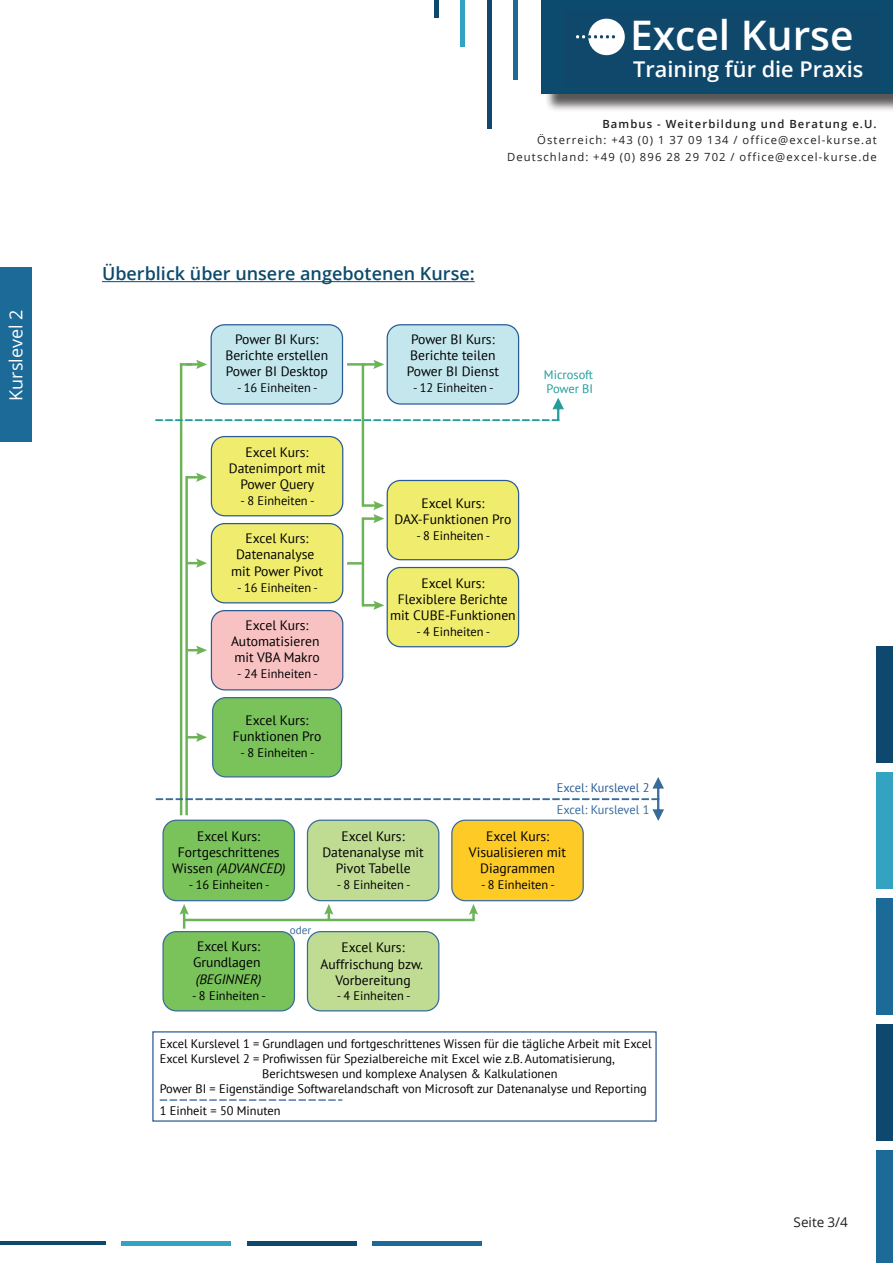
<style>
.page{position:relative;width:893px;height:1263px;background:#fff}
.page>*{position:absolute;margin:0;border:0;box-sizing:border-box;transform-origin:0 0}
.t1{font:600 40.8px "Open Sans";color:#fff}
.t2{font:600 21.75px "Open Sans";color:#fff}
.t3{font:600 18px "Open Sans";color:#0c4a6c}
.t4{font:18px "Open Sans";color:#fff}
.t5{font:13.65px/16px "PT Sans";color:#000001;text-align:center}
.t6{font:italic 13.65px "PT Sans";color:#000001}
.t7{font:13.5px "Open Sans";color:#231f20}
.t8{font:12.45px "PT Sans";color:#000001}
.t9{font:12.45px "PT Sans";color:#2a5b96}
.t10{font:12.45px "PT Sans";color:#376b9a}
.t11{font:12.45px/14.9px "PT Sans";color:#239d9b}
.t12{font:11.25px/16.5px "Open Sans";letter-spacing:.1em;color:#231f20;text-align:right}
.t13{font:600 11.25px "Open Sans";letter-spacing:.1em;color:#231f20}
.t14{font:11.1px "PT Sans";color:#376b9a}
.s1{font-style:italic}
</style>
<div class="page">
<div style="left:877px;top:772px;width:16px;height:117px;background:#34a3c1"></div>
<div style="left:877px;top:646px;width:16px;height:117px;background:#0e486e"></div>
<div style="left:877px;top:898px;width:16px;height:117px;background:#1b6a98"></div>
<div style="left:877px;top:1024px;width:16px;height:117px;background:#0e486e"></div>
<hr style="left:0;top:1241px;width:105px;height:4px;background:#0e486e">
<hr style="left:122px;top:1241px;width:109px;height:4px;background:#34a3c1">
<hr style="left:247px;top:1241px;width:109px;height:4px;background:#0e486e">
<hr style="left:372px;top:1241px;width:110px;height:4px;background:#1b6a98">
<div style="left:877px;top:1150px;width:16px;height:113px;background:#1b6a98"></div>
<div style="left:434px;top:0;width:5px;height:17px;background:#0e486e"></div>
<hr style="left:461px;top:0;width:4px;height:47px;background:#34a3c1">
<hr style="left:487px;top:0;width:4px;height:129px;background:#0e486e">
<hr style="left:513px;top:0;width:4px;height:79px;background:#1b6a98">
<div style="left:544px;top:0;width:349px;height:113px;background:#231f20;opacity:.75"></div>
<div style="left:542px;top:0;width:351px;height:94px;background:#0c4b6d"></div>
<div style="left:564px;top:10px;width:316px;height:77px;background:#10486c"></div>
<div style="left:588px;top:19px;width:37px;height:36px;background:#fff;border-radius:50%"></div>
<svg style="left:576px;top:35px;width:39px;height:3px"></svg>
<div style="left:0;top:266px;width:31px;height:175px;background:#1b6a98"></div>
<hr style="left:102px;top:281px;width:373px;height:1px;background:#0c4a6c">
<hr style="left:185px;top:476px;width:3px;height:339px;background:#6cb256">
<hr style="left:180px;top:363px;width:2px;height:452px;background:#6cb256">
<div style="left:211px;top:325px;width:131px;height:79px;background:#c3e7ed;border-radius:13px"></div>
<div style="left:211px;top:324px;width:132px;height:81px;border:1px solid #2a5b96;border-radius:13px"></div>
<div style="left:163px;top:820px;width:131px;height:81px;background:#7ac35b;border-radius:13px"></div>
<div style="left:162px;top:820px;width:133px;height:81px;border:1px solid #376b9a;border-radius:13px"></div>
<div style="left:163px;top:932px;width:131px;height:79px;background:#7ac35b;border-radius:13px"></div>
<div style="left:162px;top:931px;width:133px;height:80px;border:1px solid #376b9a;border-radius:13px"></div>
<svg style="left:160px;top:1099px;width:182px;height:2px"></svg>
<div style="left:307px;top:932px;width:132px;height:79px;background:#c0dc92;border-radius:13px"></div>
<div style="left:307px;top:931px;width:132px;height:80px;border:1px solid #376b9a;border-radius:13px"></div>
<svg style="left:156px;top:776px;width:508px;height:46px"></svg>
<svg style="left:180px;top:904px;width:9px;height:25px"></svg>
<div style="left:307px;top:820px;width:132px;height:81px;background:#c0dc92;border-radius:13px"></div>
<div style="left:307px;top:820px;width:132px;height:81px;border:1px solid #376b9a;border-radius:13px"></div>
<svg style="left:324px;top:904px;width:9px;height:15px"></svg>
<hr style="left:184px;top:919px;width:291px;height:2px;background:#6cb256">
<div style="left:213px;top:698px;width:129px;height:79px;background:#7ac35b;border-radius:13px"></div>
<div style="left:212px;top:697px;width:130px;height:80px;border:1px solid #376b9a;border-radius:13px"></div>
<div style="left:211px;top:437px;width:132px;height:79px;background:#f0ed6e;border-radius:13px"></div>
<div style="left:211px;top:436px;width:132px;height:80px;border:1px solid #2a5b96;border-radius:13px"></div>
<div style="left:211px;top:611px;width:132px;height:79px;background:#f9c2c2;border-radius:13px"></div>
<div style="left:211px;top:610px;width:132px;height:80px;border:1px solid #2a5b96;border-radius:13px"></div>
<div style="left:211px;top:524px;width:132px;height:79px;background:#f0ed6e;border-radius:13px"></div>
<div style="left:211px;top:523px;width:132px;height:80px;border:1px solid #2a5b96;border-radius:13px"></div>
<svg style="left:187px;top:733px;width:20px;height:9px"></svg>
<svg style="left:187px;top:646px;width:20px;height:9px"></svg>
<svg style="left:187px;top:558px;width:20px;height:10px"></svg>
<svg style="left:187px;top:473px;width:20px;height:9px"></svg>
<div style="left:387px;top:567px;width:132px;height:80px;background:#f0ed6e;border-radius:13px"></div>
<div style="left:387px;top:567px;width:132px;height:80px;border:1px solid #2a5b96;border-radius:13px"></div>
<hr style="left:362px;top:517px;width:2px;height:89px;background:#6cb256">
<svg style="left:363px;top:601px;width:21px;height:9px"></svg>
<hr style="left:363px;top:517px;width:14px;height:3px;background:#6cb256">
<hr style="left:347px;top:562px;width:15px;height:3px;background:#6cb256">
<div style="left:452px;top:820px;width:131px;height:81px;background:#feca26;border-radius:13px"></div>
<div style="left:451px;top:820px;width:133px;height:81px;border:1px solid #376b9a;border-radius:13px"></div>
<svg style="left:469px;top:904px;width:9px;height:15px"></svg>
<div style="left:387px;top:325px;width:132px;height:79px;background:#c3e7ed;border-radius:13px"></div>
<div style="left:387px;top:324px;width:132px;height:81px;border:1px solid #2a5b96;border-radius:13px"></div>
<svg style="left:155px;top:397px;width:409px;height:24px"></svg>
<svg style="left:182px;top:360px;width:25px;height:9px"></svg>
<hr style="left:363px;top:363px;width:14px;height:3px;background:#6cb256">
<svg style="left:373px;top:360px;width:11px;height:9px"></svg>
<hr style="left:347px;top:363px;width:19px;height:3px;background:#6cb256">
<hr style="left:362px;top:363px;width:2px;height:144px;background:#6cb256">
<hr style="left:363px;top:504px;width:14px;height:3px;background:#6cb256">
<svg style="left:373px;top:501px;width:11px;height:22px"></svg>
<div style="left:387px;top:480px;width:132px;height:80px;background:#f0ed6e;border-radius:13px"></div>
<div style="left:387px;top:480px;width:132px;height:80px;border:1px solid #2a5b96;border-radius:13px"></div>
<h3 class="t4" style="left:4px;top:401px;width:92px;rotate:-90deg">Kurslevel 2</h3>
<h1 class="t1" style="left:630px;top:7px;width:225px">Excel Kurse</h1>
<h2 class="t2" style="left:633px;top:54px;width:232px">Training für die Praxis</h2>
<p class="t13" style="left:602px;top:116px;width:276px">Bambus - Weiterbildung und Beratung e.U.</p>
<p class="t12" style="left:507px;top:132px;width:371px">Österreich: +43 (0) 1 37 09 134 / office@excel-kurse.at<br>Deutschland: +49 (0) 896 28 29 702 / office@excel-kurse.de</p>
<h3 class="t3" style="left:102px;top:261px;width:374px">Überblick über unsere angebotenen Kurse:</h3>
<p class="t5" style="left:225px;top:331px;width:104px">Power BI Kurs:<br>Berichte erstellen<br>Power BI Desktop</p>
<p class="t8" style="left:237px;top:380px;width:82px">- 16 Einheiten -</p>
<p class="t5" style="left:407px;top:331px;width:94px">Power BI Kurs:<br>Berichte teilen<br>Power BI Dienst</p>
<p class="t8" style="left:413px;top:380px;width:82px">- 12 Einheiten -</p>
<p class="t11" style="left:544px;top:366px;width:51px">Microsoft<br>Power BI</p>
<p class="t5" style="left:229px;top:444px;width:98px">Excel Kurs:<br>Datenimport mit<br>Power Query</p>
<p class="t8" style="left:241px;top:493px;width:75px">- 8 Einheiten -</p>
<p class="t5" style="left:394px;top:495px;width:118px">Excel Kurs:<br>DAX-Funktionen Pro</p>
<p class="t8" style="left:416px;top:528px;width:75px">- 8 Einheiten -</p>
<p class="t5" style="left:231px;top:530px;width:93px">Excel Kurs:<br>Datenanalyse mit Power Pivot</p>
<p class="t8" style="left:237px;top:579px;width:82px">- 16 Einheiten -</p>
<p class="t5" style="left:390px;top:574px;width:127px">Excel Kurs:<br>Flexiblere Berichte mit CUBE-Funktionen</p>
<p class="t8" style="left:416px;top:623px;width:75px">- 4 Einheiten -</p>
<p class="t5" style="left:231px;top:617px;width:90px">Excel Kurs:<br>Automatisieren mit VBA Makro</p>
<p class="t8" style="left:237px;top:666px;width:82px">- 24 Einheiten -</p>
<p class="t5" style="left:233px;top:712px;width:90px">Excel Kurs:<br>Funktionen Pro</p>
<p class="t8" style="left:241px;top:745px;width:75px">- 8 Einheiten -</p>
<p class="t5" style="left:172px;top:827px;width:115px">Excel Kurs:<br>Fortgeschrittenes<br>Wissen <span class="s1">(ADVANCED)</span></p>
<p class="t8" style="left:189px;top:877px;width:82px">- 16 Einheiten -</p>
<p class="t5" style="left:322px;top:827px;width:103px">Excel Kurs:<br>Datenanalyse mit<br>Pivot Tabelle</p>
<p class="t8" style="left:337px;top:876px;width:75px">- 8 Einheiten -</p>
<p class="t14" style="left:290px;top:923px;width:23px">oder</p>
<p class="t9" style="left:557px;top:779px;width:94px">Excel: Kurslevel 2</p>
<p class="t10" style="left:557px;top:801px;width:94px">Excel: Kurslevel 1</p>
<p class="t5" style="left:469px;top:827px;width:99px">Excel Kurs:<br>Visualisieren mit<br>Diagrammen</p>
<p class="t8" style="left:481px;top:876px;width:75px">- 8 Einheiten -</p>
<p class="t5" style="left:193px;top:938px;width:69px;text-align:left">Excel Kurs:<br>Grundlagen</p>
<p class="t6" style="left:196px;top:970px;width:67px">(BEGINNER)</p>
<p class="t8" style="left:192px;top:987px;width:75px">- 8 Einheiten -</p>
<p class="t8" style="left:160px;top:1035px;width:493px">Excel Kurslevel 1 = Grundlagen und fortgeschrittenes Wissen für die tägliche Arbeit mit Excel</p>
<p class="t8" style="left:160px;top:1050px;width:457px">Excel Kurslevel 2 = Profiwissen für Spezialbereiche mit Excel wie z.B. Automatisierung,</p>
<p class="t8" style="left:262px;top:1065px;width:297px">Berichtswesen und komplexe Analysen &amp; Kalkulationen</p>
<p class="t8" style="left:160px;top:1080px;width:489px">Power BI = Eigenständige Softwarelandschaft von Microsoft zur Datenanalyse und Reporting</p>
<p class="t8" style="left:160px;top:1102px;width:122px">1 Einheit = 50 Minuten</p>
<p class="t5" style="left:320px;top:939px;width:104px">Excel Kurs:<br>Auffrischung bzw.<br>Vorbereitung</p>
<p class="t8" style="left:337px;top:987px;width:75px">- 4 Einheiten -</p>
<p class="t7" style="left:794px;top:1213px;width:56px">Seite 3/4</p>
</div>
